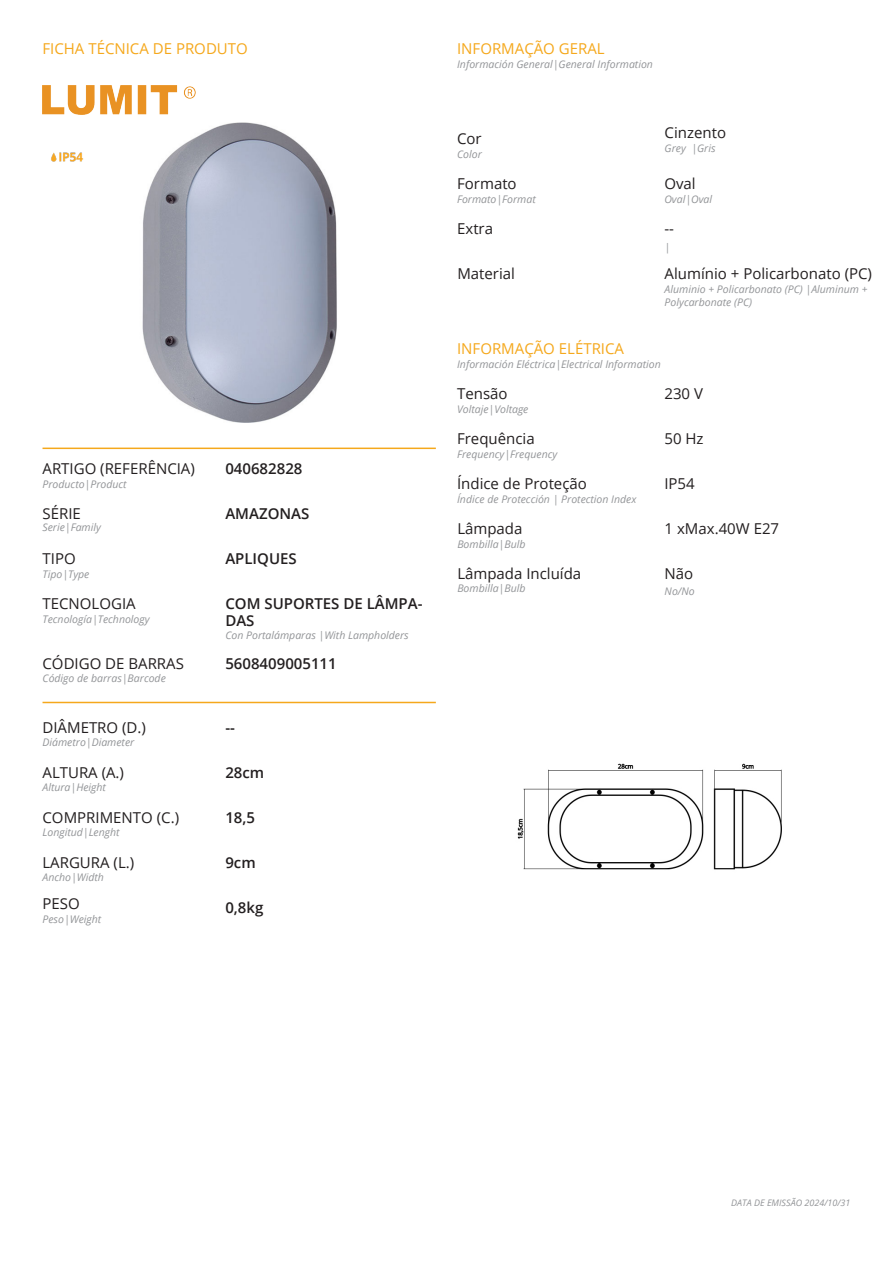
<style>
.page{position:relative;width:893px;height:1263px;background:#fff}
.page>*{position:absolute;margin:0;border:0;box-sizing:border-box;transform-origin:0 0}
.t1{font:15px "Open Sans";color:#231f20}
.t2{font:600 15px/16.5px "Open Sans";color:#231f20}
.t3{font:15px "Open Sans";color:#f5a81c}
.ing_es{font:italic 10.5px/13.5px "Open Sans";color:#939598}
.t4{font:italic 9px "Open Sans";color:#939598}
</style>
<div class="page">
<img style="left:142px;top:122px;width:195px;height:300px">
<img style="left:517px;top:763px;width:265px;height:107px">
<hr style="left:43px;top:448px;width:393px;height:1px;background:#f5a81c">
<hr style="left:43px;top:702px;width:393px;height:1px;background:#f5a81c">
<img style="left:43px;top:85px;width:153px;height:29px">
<img style="left:51px;top:152px;width:32px;height:10px">
<p class="t3" style="left:43px;top:38px;width:207px">FICHA TÉCNICA DE PRODUTO</p>
<p class="t3" style="left:457px;top:38px;width:149px">INFORMAÇÃO GERAL</p>
<p class="ing_es" style="left:457px;top:57px;width:197px">Información General|General Information</p>
<p class="t1" style="left:457px;top:128px;width:26px">Cor</p>
<p class="ing_es" style="left:457px;top:147px;width:26px">Color</p>
<p class="t1" style="left:457px;top:173px;width:61px">Formato</p>
<p class="ing_es" style="left:457px;top:192px;width:80px">Formato|Format</p>
<p class="t1" style="left:457px;top:218px;width:37px">Extra</p>
<p class="t1" style="left:457px;top:263px;width:59px">Material</p>
<p class="t1" style="left:665px;top:122px;width:63px">Cinzento</p>
<p class="ing_es" style="left:665px;top:141px;width:52px">Grey |Gris</p>
<p class="t1" style="left:664px;top:173px;width:33px">Oval</p>
<p class="ing_es" style="left:664px;top:192px;width:49px">Oval|Oval</p>
<p class="t1" style="left:664px;top:218px;width:11px">--</p>
<p class="ing_es" style="left:664px;top:240px;width:7px">|</p>
<p class="t1" style="left:665px;top:263px;width:209px">Alumínio + Policarbonato (PC)</p>
<p class="ing_es" style="left:665px;top:282px;width:204px">Aluminio + Policarbonato (PC) |Aluminum +<br>Polycarbonate (PC)</p>
<p class="t1" style="left:43px;top:458px;width:154px">ARTIGO (REFERÊNCIA)</p>
<p class="ing_es" style="left:43px;top:477px;width:86px">Producto|Product</p>
<p class="t2" style="left:225px;top:460px;width:79px">040682828</p>
<p class="t1" style="left:43px;top:503px;width:40px">SÉRIE</p>
<p class="ing_es" style="left:43px;top:520px;width:60px">Serie|Family</p>
<p class="t2" style="left:225px;top:505px;width:86px">AMAZONAS</p>
<p class="t1" style="left:43px;top:548px;width:35px">TIPO</p>
<p class="ing_es" style="left:43px;top:567px;width:48px">Tipo|Type</p>
<p class="t1" style="left:43px;top:593px;width:95px">TECNOLOGIA</p>
<p class="ing_es" style="left:43px;top:612px;width:109px">Tecnología|Technology</p>
<p class="t1" style="left:43px;top:653px;width:143px">CÓDIGO DE BARRAS</p>
<p class="ing_es" style="left:43px;top:672px;width:125px">Código de barras|Barcode</p>
<p class="t2" style="left:225px;top:550px;width:73px">APLIQUES</p>
<p class="t2" style="left:225px;top:595px;width:199px">COM SUPORTES DE LÂMPA-<br>DAS</p>
<p class="ing_es" style="left:225px;top:628px;width:185px">Con Portalámparas |With Lampholders</p>
<p class="t2" style="left:225px;top:655px;width:113px">5608409005111</p>
<p class="t1" style="left:43px;top:717px;width:105px">DIÂMETRO (D.)</p>
<p class="ing_es" style="left:43px;top:735px;width:93px">Diámetro|Diameter</p>
<p class="t2" style="left:225px;top:719px;width:11px">--</p>
<p class="t1" style="left:43px;top:762px;width:83px">ALTURA (A.)</p>
<p class="ing_es" style="left:43px;top:780px;width:65px">Altura|Height</p>
<p class="t2" style="left:225px;top:764px;width:40px">28cm</p>
<p class="t1" style="left:43px;top:807px;width:138px">COMPRIMENTO (C.)</p>
<p class="ing_es" style="left:43px;top:825px;width:79px">Longitud|Lenght</p>
<p class="t2" style="left:225px;top:809px;width:31px">18,5</p>
<p class="t1" style="left:43px;top:852px;width:93px">LARGURA (L.)</p>
<p class="ing_es" style="left:43px;top:870px;width:63px">Ancho|Width</p>
<p class="t1" style="left:43px;top:893px;width:39px">PESO</p>
<p class="ing_es" style="left:43px;top:912px;width:60px">Peso|Weight</p>
<p class="t2" style="left:225px;top:854px;width:32px">9cm</p>
<p class="t2" style="left:225px;top:899px;width:40px">0,8kg</p>
<p class="t3" style="left:457px;top:338px;width:168px">INFORMAÇÃO ELÉTRICA</p>
<p class="ing_es" style="left:457px;top:357px;width:205px">Información Eléctrica|Electrical Information</p>
<p class="t1" style="left:457px;top:383px;width:52px">Tensão</p>
<p class="ing_es" style="left:457px;top:402px;width:73px">Voltaje|Voltage</p>
<p class="t1" style="left:457px;top:428px;width:79px">Frequência</p>
<p class="ing_es" style="left:457px;top:447px;width:102px">Frequency|Frequency</p>
<p class="t1" style="left:664px;top:383px;width:40px">230 V</p>
<p class="t1" style="left:664px;top:428px;width:41px">50 Hz</p>
<p class="t1" style="left:457px;top:473px;width:131px">Índice de Proteção</p>
<p class="t1" style="left:664px;top:473px;width:32px">IP54</p>
<p class="ing_es" style="left:457px;top:492px;width:181px">Índice de Protección | Protection Index</p>
<p class="t1" style="left:457px;top:518px;width:67px">Lâmpada</p>
<p class="ing_es" style="left:457px;top:537px;width:70px">Bombilla|Bulb</p>
<p class="t1" style="left:457px;top:563px;width:125px">Lâmpada Incluída</p>
<p class="ing_es" style="left:457px;top:582px;width:70px">Bombilla|Bulb</p>
<p class="t1" style="left:665px;top:518px;width:116px">1 xMax.40W E27</p>
<p class="t1" style="left:665px;top:563px;width:30px">Não</p>
<p class="ing_es" style="left:665px;top:585px;width:32px">No/No</p>
<p class="t4" style="left:731px;top:1197px;width:121px">DATA DE EMISSÃO 2024/10/31</p>
</div>
